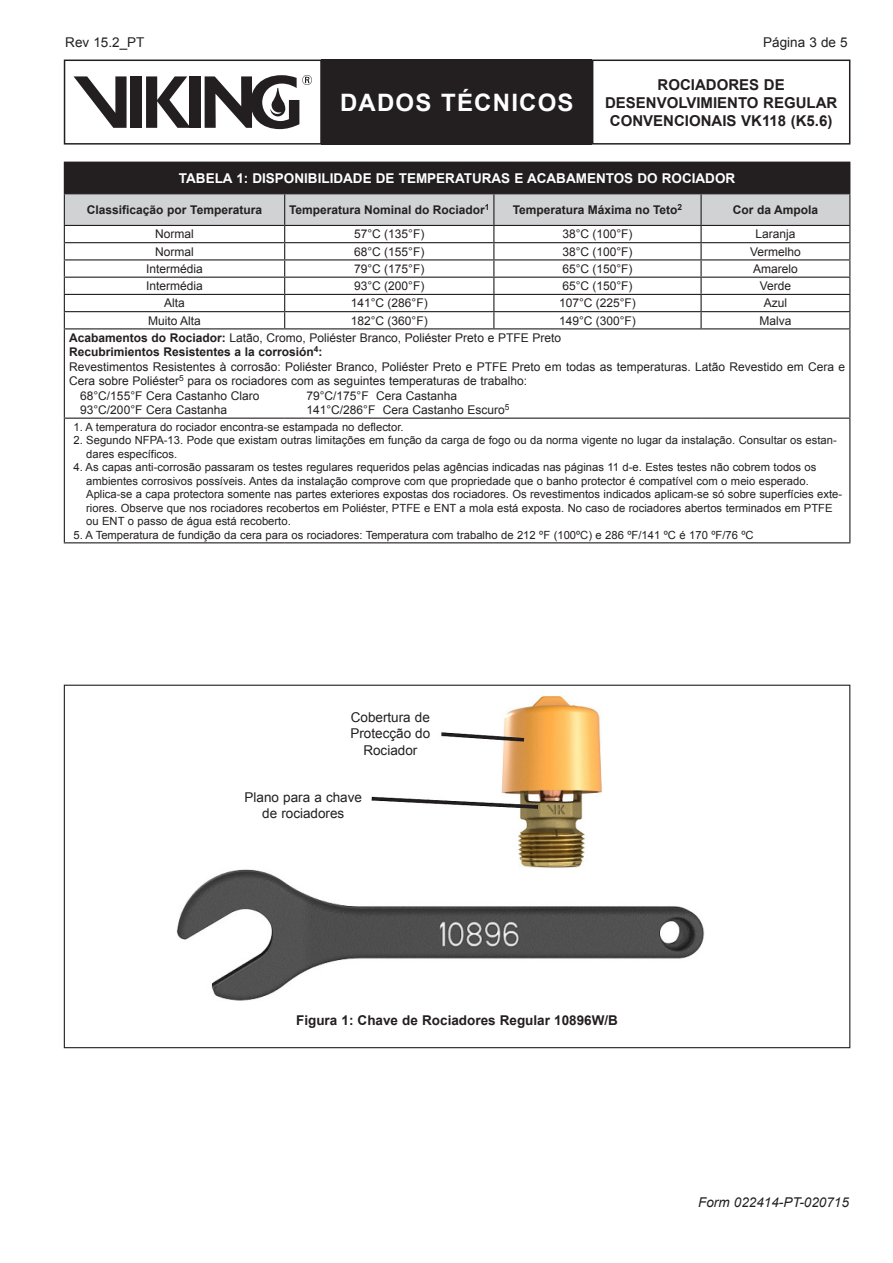
<style>
.page{position:relative;width:893px;height:1263px;background:#fff}
.page>*{position:absolute;margin:0;border:0;box-sizing:border-box;transform-origin:0 0}
.t1{font:700 24px "Arial";letter-spacing:.05em;color:#fff}
.t2{font:700 15px/18px "Arial";color:#231f20;text-align:center}
.body{font:13.5px/16.2px "Arial";color:#231f20;text-align:center}
.t3{font:700 13.5px "Arial";color:#fff}
.body-2{font:700 13.5px "Arial";color:#231f20}
.t4{font:italic 13.5px "Arial";color:#231f20}
.t5{font:12px/14.4px "Arial";color:#231f20}
.body-3{font:700 12px "Arial";color:#231f20}
.Indented_letter{font:11.25px/13.5px "Arial";color:#231f20}
.s1{font-weight:700}
</style>
<div class="page">
<div style="left:592px;top:60px;width:258px;height:85px;border:2px solid #231f20"></div>
<div style="left:322px;top:60px;width:270px;height:85px;background:#231f20"></div>
<div style="left:189px;top:76px;width:11px;height:52px;background:#231f20"></div>
<div style="left:131px;top:76px;width:11px;height:52px;background:#231f20"></div>
<svg style="left:146px;top:76px;width:43px;height:52px"></svg>
<svg style="left:74px;top:76px;width:53px;height:52px"></svg>
<svg style="left:205px;top:75px;width:107px;height:54px"></svg>
<div style="left:64px;top:60px;width:258px;height:85px;border:2px solid #231f20"></div>
<div style="left:64px;top:162px;width:786px;height:32px;background:#231f20"></div>
<svg style="left:64px;top:194px;width:786px;height:134px"></svg>
<hr style="left:64px;top:328px;width:221px;height:1px;background:#231f20">
<hr style="left:64px;top:329px;width:1px;height:89px;background:#231f20">
<hr style="left:285px;top:328px;width:209px;height:1px;background:#231f20">
<hr style="left:494px;top:328px;width:207px;height:1px;background:#231f20">
<hr style="left:701px;top:328px;width:149px;height:1px;background:#231f20">
<hr style="left:849px;top:329px;width:1px;height:89px;background:#231f20">
<hr style="left:64px;top:418px;width:221px;height:1px;background:#231f20">
<hr style="left:64px;top:419px;width:1px;height:123px;background:#231f20">
<hr style="left:285px;top:418px;width:209px;height:1px;background:#231f20">
<hr style="left:494px;top:418px;width:207px;height:1px;background:#231f20">
<hr style="left:701px;top:418px;width:149px;height:1px;background:#231f20">
<hr style="left:849px;top:419px;width:1px;height:123px;background:#231f20">
<hr style="left:64px;top:542px;width:221px;height:1px;background:#231f20">
<hr style="left:285px;top:542px;width:209px;height:1px;background:#231f20">
<hr style="left:494px;top:542px;width:207px;height:1px;background:#231f20">
<hr style="left:701px;top:542px;width:149px;height:1px;background:#231f20">
<img style="left:176px;top:696px;width:529px;height:305px">
<p class="body" style="left:65px;top:34px;width:81px">Rev 15.2_PT</p>
<p class="body" style="left:763px;top:34px;width:86px">Página 3 de 5</p>
<h1 class="t1" style="left:340px;top:86px;width:235px">DADOS TÉCNICOS</h1>
<h2 class="t2" style="left:605px;top:76px;width:234px">ROCIADORES DE<br>DESENVOLVIMIENTO REGULAR<br>CONVENCIONAIS VK118 (K5.6)</h2>
<p class="t3" style="left:179px;top:169px;width:558px">TABELA 1: DISPONIBILIDADE DE TEMPERATURAS E ACABAMENTOS DO ROCIADOR</p>
<p class="body-3" style="left:87px;top:202px;width:177px">Classificação por Temperatura</p>
<p class="body-3" style="left:289px;top:202px;width:202px">Temperatura Nominal do Rociador<sup>1</sup></p>
<p class="body-3" style="left:513px;top:202px;width:171px">Temperatura Máxima no Teto<sup>2</sup></p>
<p class="body-3" style="left:733px;top:202px;width:87px">Cor da Ampola</p>
<p class="t5" style="left:155px;top:227px;width:40px">Normal</p>
<p class="t5" style="left:354px;top:227px;width:72px">57°C (135°F)</p>
<p class="t5" style="left:562px;top:227px;width:72px">38°C (100°F)</p>
<p class="t5" style="left:755px;top:227px;width:42px">Laranja</p>
<p class="t5" style="left:155px;top:244px;width:40px">Normal</p>
<p class="t5" style="left:354px;top:244px;width:72px">68°C (155°F)</p>
<p class="t5" style="left:562px;top:244px;width:72px">38°C (100°F)</p>
<p class="t5" style="left:750px;top:244px;width:52px">Vermelho</p>
<p class="t5" style="left:146px;top:262px;width:58px">Intermédia</p>
<p class="t5" style="left:354px;top:262px;width:72px">79°C (175°F)</p>
<p class="t5" style="left:562px;top:262px;width:72px">65°C (150°F)</p>
<p class="t5" style="left:753px;top:262px;width:46px">Amarelo</p>
<p class="t5" style="left:146px;top:279px;width:58px">Intermédia</p>
<p class="t5" style="left:354px;top:279px;width:72px">93°C (200°F)</p>
<p class="t5" style="left:562px;top:279px;width:72px">65°C (150°F)</p>
<p class="t5" style="left:760px;top:279px;width:33px">Verde</p>
<p class="t5" style="left:164px;top:296px;width:22px">Alta</p>
<p class="t5" style="left:351px;top:296px;width:78px">141°C (286°F)</p>
<p class="t5" style="left:559px;top:296px;width:78px">107°C (225°F)</p>
<p class="t5" style="left:764px;top:296px;width:25px">Azul</p>
<p class="t5" style="left:148px;top:313px;width:54px">Muito Alta</p>
<p class="t5" style="left:351px;top:313px;width:78px">182°C (360°F)</p>
<p class="t5" style="left:559px;top:313px;width:78px">149°C (300°F)</p>
<p class="t5" style="left:759px;top:313px;width:34px">Malva</p>
<p class="t5" style="left:69px;top:331px;width:493px"><span class="s1">Acabamentos do Rociador:</span> Latão, Cromo, Poliéster Branco, Poliéster Preto e PTFE Preto</p>
<p class="body-3" style="left:69px;top:344px;width:255px">Recubrimientos Resistentes a la corrosión<sup>4</sup>:</p>
<p class="t5" style="left:69px;top:359px;width:777px">Revestimentos Resistentes à corrosão: Poliéster Branco, Poliéster Preto e PTFE Preto em todas as temperaturas. Latão Revestido em Cera e<br>Cera sobre Poliéster<sup>5</sup> para os rociadores com as seguintes temperaturas de trabalho:</p>
<p class="t5" style="left:80px;top:388px;width:181px">68°C/155°F Cera Castanho Claro</p>
<p class="t5" style="left:306px;top:388px;width:152px">79°C/175°F Cera Castanha</p>
<p class="t5" style="left:80px;top:403px;width:148px">93°C/200°F Cera Castanha</p>
<p class="t5" style="left:306px;top:403px;width:205px">141°C/286°F Cera Castanho Escuro<sup>5</sup></p>
<p class="Indented_letter" style="left:73px;top:420px;width:332px">1. A temperatura do rociador encontra-se estampada no deflector.</p>
<p class="Indented_letter" style="left:86px;top:433px;width:752px;text-indent:-13px">2. Segundo NFPA-13. Pode que existam outras limitações em função da carga de fogo ou da norma vigente no lugar da instalação. Consultar os estan&shy;dares específicos.</p>
<p class="Indented_letter" style="left:86px;top:460px;width:757px;text-indent:-13px">4. As capas anti-corrosão passaram os testes regulares requeridos pelas agências indicadas nas páginas 11 d-e. Estes testes não cobrem todos os ambientes corrosivos possíveis. Antes da instalação comprove com que propriedade que o banho protector é compatível com o meio esperado.<br>Aplica-se a capa protectora somente nas partes exteriores expostas dos rociadores. Os revestimentos indicados aplicam-se só sobre superfícies exte&shy;riores. Observe que nos rociadores recobertos em Poliéster, PTFE e ENT a mola está exposta. No caso de rociadores abertos terminados em PTFE ou ENT o passo de água está recoberto.</p>
<p class="Indented_letter" style="left:73px;top:528px;width:682px">5. A Temperatura de fundição da cera para os rociadores: Temperatura com trabalho de 212 ºF (100ºC) e 286 ºF/141 ºC é 170 ºF/76 ºC</p>
<p class="body" style="left:350px;top:709px;width:81px">Cobertura de<br>Protecção do<br>Rociador</p>
<p class="body" style="left:245px;top:789px;width:119px">Plano para a chave de rociadores</p>
<p class="body-2" style="left:296px;top:1011px;width:323px">Figura 1: Chave de Rociadores Regular 10896W/B</p>
<p class="t4" style="left:698px;top:1194px;width:152px">Form 022414-PT-020715</p>
</div>
